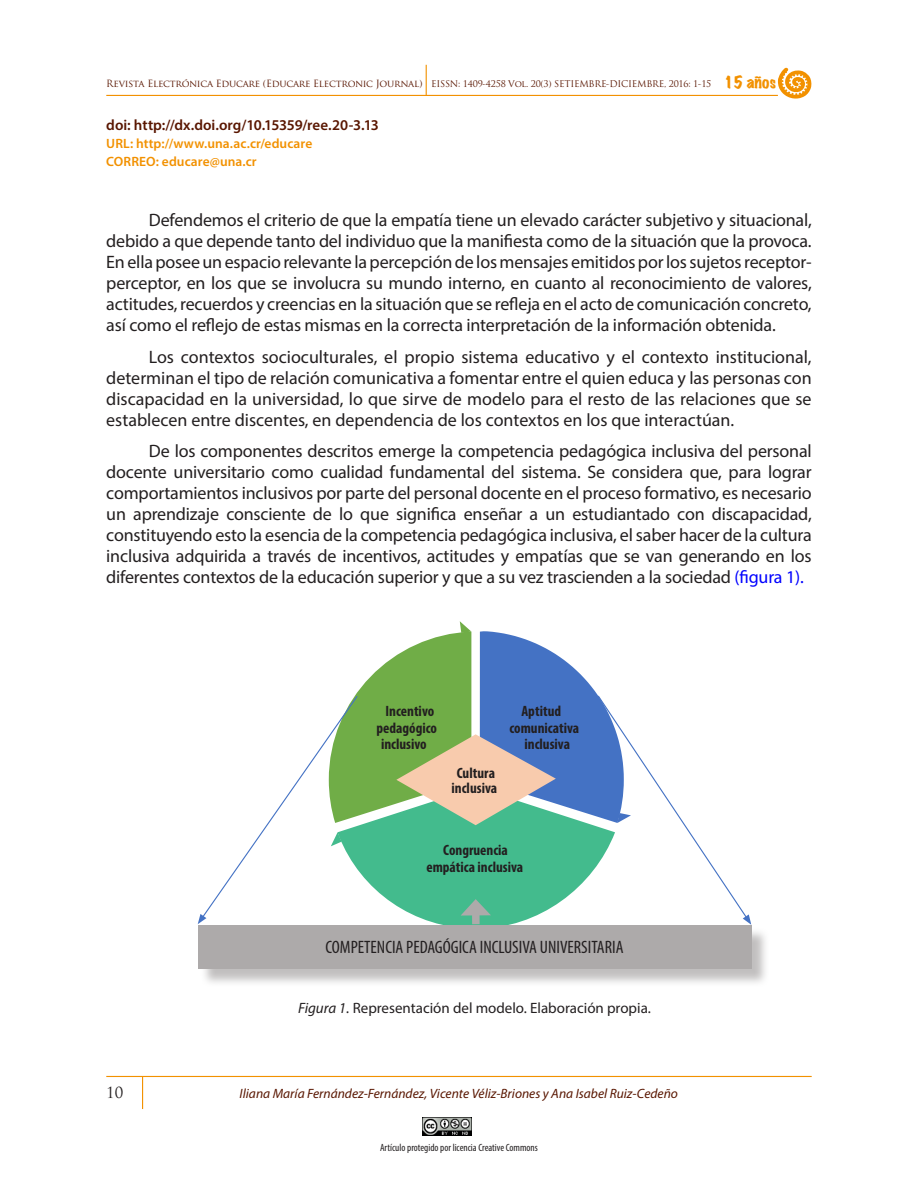
<style>
.page{position:relative;width:918px;height:1188px;background:#fff}
.page>*{position:absolute;margin:0;border:0;box-sizing:border-box;transform-origin:0 0}
.TEXTO{font:18px/21px "Myriad Pro";letter-spacing:-.01em;color:#231f20;text-align:justify}
.t1{font:condensed 18px "Myriad Pro";color:#231f20}
.t2{font:700 condensed 15px "Myriad Pro";color:#231f20}
.t3{font:15px "Myriad Pro";color:#231f20}
.t4{font:600 15px "Myriad Pro";color:#591600}
.t5{font:15px "Trajan Pro";color:#231f20}
.t6{font:italic 13.5px "Myriad Pro";color:#591600}
.t7{font:600 13.5px/18px "Myriad Pro";letter-spacing:.005em;color:#f29100}
.t8{font:condensed 10.5px "Myriad Pro";color:#231f20}
.t9{font:9px "Trajan Pro";letter-spacing:-.025em;color:#591600}
.s1{font-size:9.75px}
.s2{font-family:"Marker Felt";font-stretch:expanded;font-size:15px;color:#f29100}
.s3{color:#00f}
.s4{font-style:italic}
</style>
<div class="page">
<hr style="left:106px;top:1076px;width:706px;height:1px;background:#f29100">
<hr style="left:142px;top:1076px;width:1px;height:33px;background:#f29100">
<img style="left:422px;top:1118px;width:50px;height:17px">
<hr style="left:106px;top:95px;width:672px;height:1px;background:#f29100">
<hr style="left:426px;top:65px;width:1px;height:31px;background:#f29100">
<svg style="left:778px;top:68px;width:34px;height:31px"></svg>
<div style="left:200px;top:927px;width:570px;height:60px;background:#adaaaa;opacity:.75"></div>
<div style="left:198px;top:925px;width:553px;height:43px;background:#adaaaa"></div>
<svg style="left:198px;top:621px;width:553px;height:304px"></svg>
<p class="t9" style="left:106px;top:78px;width:671px"><span class="s1">Revista Electrónica Educare (Educare Electronic Journal)</span> EISSN: 1409-4258 Vol. 20(3) SETIEMBRE-DICIEMBRE, 2016: 1-15 <span class="s2">15 años</span></p>
<p class="t4" style="left:106px;top:115px;width:274px">doi: http://dx.doi.org/10.15359/ree.20-3.13</p>
<p class="t7" style="left:106px;top:134px;width:208px">URL: http://www.una.ac.cr/educare<br>CORREO: educare@una.cr</p>
<p class="TEXTO" style="left:106px;top:209px;width:707px;text-indent:43px">Defendemos el criterio de que la empatía tiene un elevado carácter subjetivo y situacional, debido a que depende tanto del individuo que la manifiesta como de la situación que la provoca.<br>En ella posee un espacio relevante la percepción de los mensajes emitidos por los sujetos receptor&shy;perceptor, en los que se involucra su mundo interno, en cuanto al reconocimiento de valores, actitudes, recuerdos y creencias en la situación que se refleja en el acto de comunicación concreto, así como el reflejo de estas mismas en la correcta interpretación de la información obtenida.</p>
<p class="TEXTO" style="left:106px;top:346px;width:707px;text-indent:43px">Los contextos socioculturales, el propio sistema educativo y el contexto institucional, determinan el tipo de relación comunicativa a fomentar entre el quien educa y las personas con discapacidad en la universidad, lo que sirve de modelo para el resto de las relaciones que se establecen entre discentes, en dependencia de los contextos en los que interactúan.</p>
<p class="TEXTO" style="left:106px;top:441px;width:707px;text-indent:43px">De los componentes descritos emerge la competencia pedagógica inclusiva del personal docente universitario como cualidad fundamental del sistema. Se considera que, para lograr comportamientos inclusivos por parte del personal docente en el proceso formativo, es necesario un aprendizaje consciente de lo que significa enseñar a un estudiantado con discapacidad, constituyendo esto la esencia de la competencia pedagógica inclusiva, el saber hacer de la cultura inclusiva adquirida a través de incentivos, actitudes y empatías que se van generando en los diferentes contextos de la educación superior y que a su vez trascienden a la sociedad <span class="s3">(figura 1).</span></p>
<p class="t2" style="left:385px;top:702px;width:50px">Incentivo</p>
<p class="t2" style="left:377px;top:719px;width:62px">pedagógico</p>
<p class="t2" style="left:381px;top:735px;width:47px">inclusivo</p>
<p class="t2" style="left:457px;top:764px;width:40px">Cultura</p>
<p class="t2" style="left:452px;top:779px;width:47px">inclusiva</p>
<p class="t2" style="left:521px;top:702px;width:41px">Aptitud</p>
<p class="t2" style="left:509px;top:718px;width:71px">comunicativa</p>
<p class="t2" style="left:525px;top:735px;width:47px">inclusiva</p>
<p class="t2" style="left:443px;top:841px;width:66px">Congruencia</p>
<p class="t2" style="left:426px;top:858px;width:98px">empática inclusiva</p>
<p class="t1" style="left:325px;top:936px;width:300px">COMPETENCIA PEDAGÓGICA INCLUSIVA UNIVERSITARIA</p>
<p class="t3" style="left:298px;top:999px;width:354px"><span class="s4">Figura 1.</span> Representación del modelo. Elaboración propia.</p>
<p class="t5" style="left:106px;top:1083px;width:19px">10</p>
<p class="t6" style="left:240px;top:1085px;width:440px">Iliana María Fernández-Fernández, Vicente Véliz-Briones y Ana Isabel Ruiz-Cedeño</p>
<p class="t8" style="left:380px;top:1141px;width:159px">Artículo protegido por licencia Creative Commons</p>
</div>
